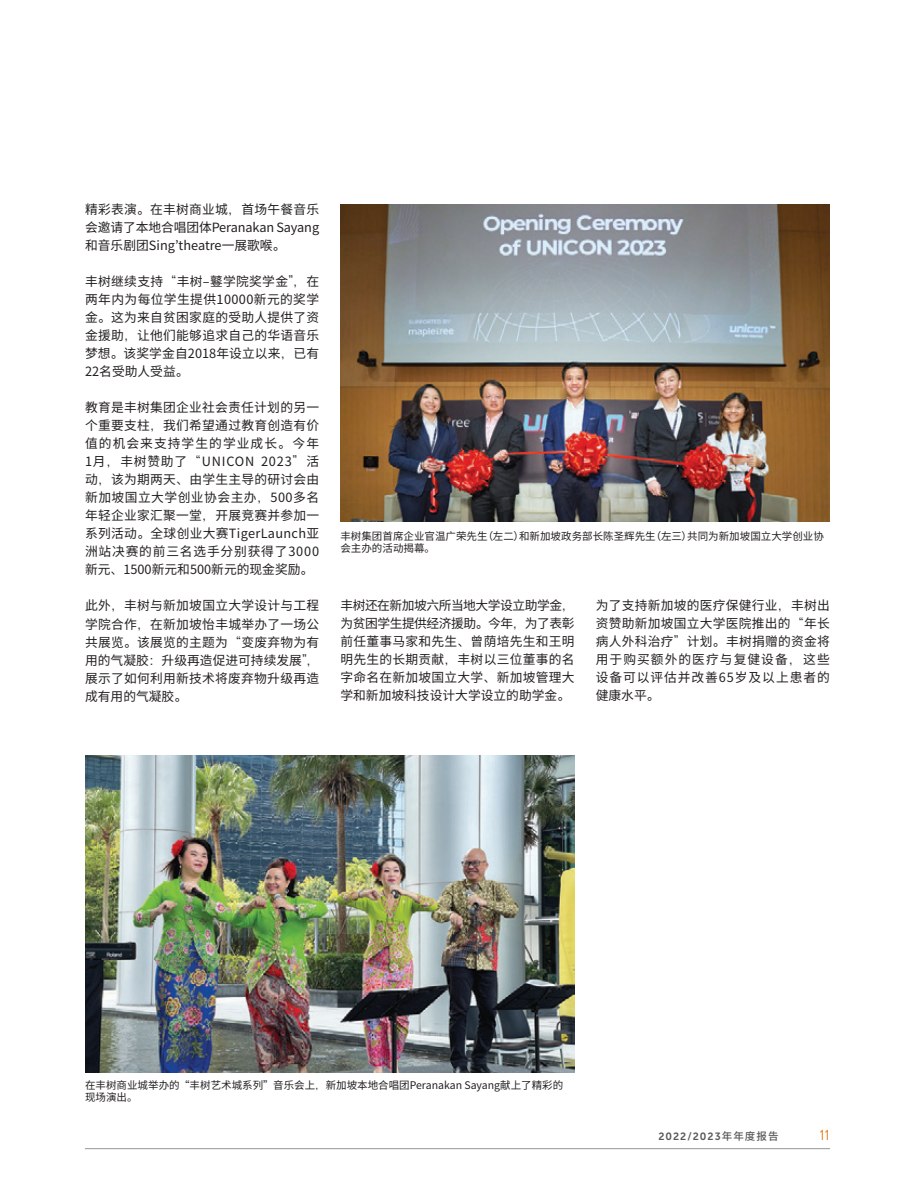
<style>
.page{position:relative;width:915px;height:1191px;background:#fff}
.page>*{position:absolute;margin:0;border:0;box-sizing:border-box;transform-origin:0 0}
.t1{font:15px "Brandon Grotesque";color:#e4801b}
.C_body_text{font:12.75px/18px "Noto Sans CJ Ksc";letter-spacing:.02em;color:#231f20;text-align:justify}
.C_Caption{font:10.5px/12px "Noto Sans CJ Ksc";color:#231f20}
.t2{font:10.5px "Museo Sans 700";letter-spacing:.1em;color:#57585a}
.s1{font-family:"Hiragino Sans GB W3"}
.s2{font-family:"Noto Sans CJ Ksc";font-weight:500}
</style>
<div class="page">
<img style="left:340px;top:204px;width:489px;height:317px">
<img style="left:85px;top:755px;width:489px;height:317px">
<hr style="left:85px;top:1148px;width:744px;height:1px;background:#939598">
<p class="C_body_text" style="left:85px;top:201px;width:235px">精彩表演<span class="s1">。</span>在丰树商业城<span class="s1">，</span>首场午餐音乐会邀请了本地合唱团体Peranakan Sayang和音乐剧团Sing’theatre一展歌喉<span class="s1">。</span></p>
<p class="C_body_text" style="left:85px;top:273px;width:235px">丰树继续支持<span class="s1">“</span>丰树–鼟学院奖学金<span class="s1">”，</span>在两年内为每位学生提供10000新元的奖学金<span class="s1">。</span>这为来自贫困家庭的受助人提供了资金援助<span class="s1">，</span>让他们能够追求自己的华语音乐梦想<span class="s1">。</span>该奖学金自2018年设立以来<span class="s1">，</span>已有22名受助人受益<span class="s1">。</span></p>
<p class="C_body_text" style="left:85px;top:399px;width:235px">教育是丰树集团企业社会责任计划的另一个重要支柱<span class="s1">，</span>我们希望通过教育创造有价值的机会来支持学生的学业成长<span class="s1">。</span>今年1月<span class="s1">，</span>丰树赞助了<span class="s1">“</span>UNICON 2023<span class="s1">”</span>活动<span class="s1">，</span>该为期两天<span class="s1">、</span>由学生主导的研讨会由新加坡国立大学创业协会主办<span class="s1">，</span>500多名年轻企业家汇聚一堂<span class="s1">，</span>开展竞赛并参加一系列活动<span class="s1">。</span>全球创业大赛TigerLaunch亚洲站决赛的前三名选手分别获得了3000新元<span class="s1">、</span>1500新元和500新元的现金奖励<span class="s1">。</span></p>
<p class="C_body_text" style="left:85px;top:597px;width:235px">此外<span class="s1">，</span>丰树与新加坡国立大学设计与工程学院合作<span class="s1">，</span>在新加坡怡丰城举办了一场公共展览<span class="s1">。</span>该展览的主题为<span class="s1">“</span>变废弃物为有用的气凝胶<span class="s1">：</span>升级再造促进可持续发展<span class="s1">”，</span>展示了如何利用新技术将废弃物升级再造成有用的气凝胶<span class="s1">。</span></p>
<p class="C_body_text" style="left:340px;top:596px;width:235px">丰树还在新加坡六所当地大学设立助学金<span class="s1">，</span>为贫困学生提供经济援助<span class="s1">。</span>今年<span class="s1">，</span>为了表彰前任董事马家和先生<span class="s1">、</span>曾荫培先生和王明明先生的长期贡献<span class="s1">，</span>丰树以三位董事的名字命名在新加坡国立大学<span class="s1">、</span>新加坡管理大学和新加坡科技设计大学设立的助学金<span class="s1">。</span></p>
<p class="C_body_text" style="left:595px;top:596px;width:235px">为了支持新加坡的医疗保健行业<span class="s1">，</span>丰树出资赞助新加坡国立大学医院推出的<span class="s1">“</span>年长病人外科治疗<span class="s1">”</span>计划<span class="s1">。</span>丰树捐赠的资金将用于购买额外的医疗与复健设备<span class="s1">，</span>这些设备可以评估并改善65岁及以上患者的健康水平<span class="s1">。</span></p>
<p class="C_Caption" style="left:340px;top:530px;width:485px">丰树集团首席企业官温广荣先生（左二）和新加坡政务部长陈圣辉先生（左三）共同为新加坡国立大学创业协会主办的活动揭幕。</p>
<p class="C_Caption" style="left:85px;top:1079px;width:479px">在丰树商业城举办的“丰树艺术城系列”音乐会上<span class="s1">，</span>新加坡本地合唱团Peranakan Sayang献上了精彩的现场演出。</p>
<p class="t2" style="left:658px;top:1130px;width:122px">2022/2023<span class="s2">年年度报告</span></p>
<p class="t1" style="left:819px;top:1124px;width:11px">11</p>
</div>
